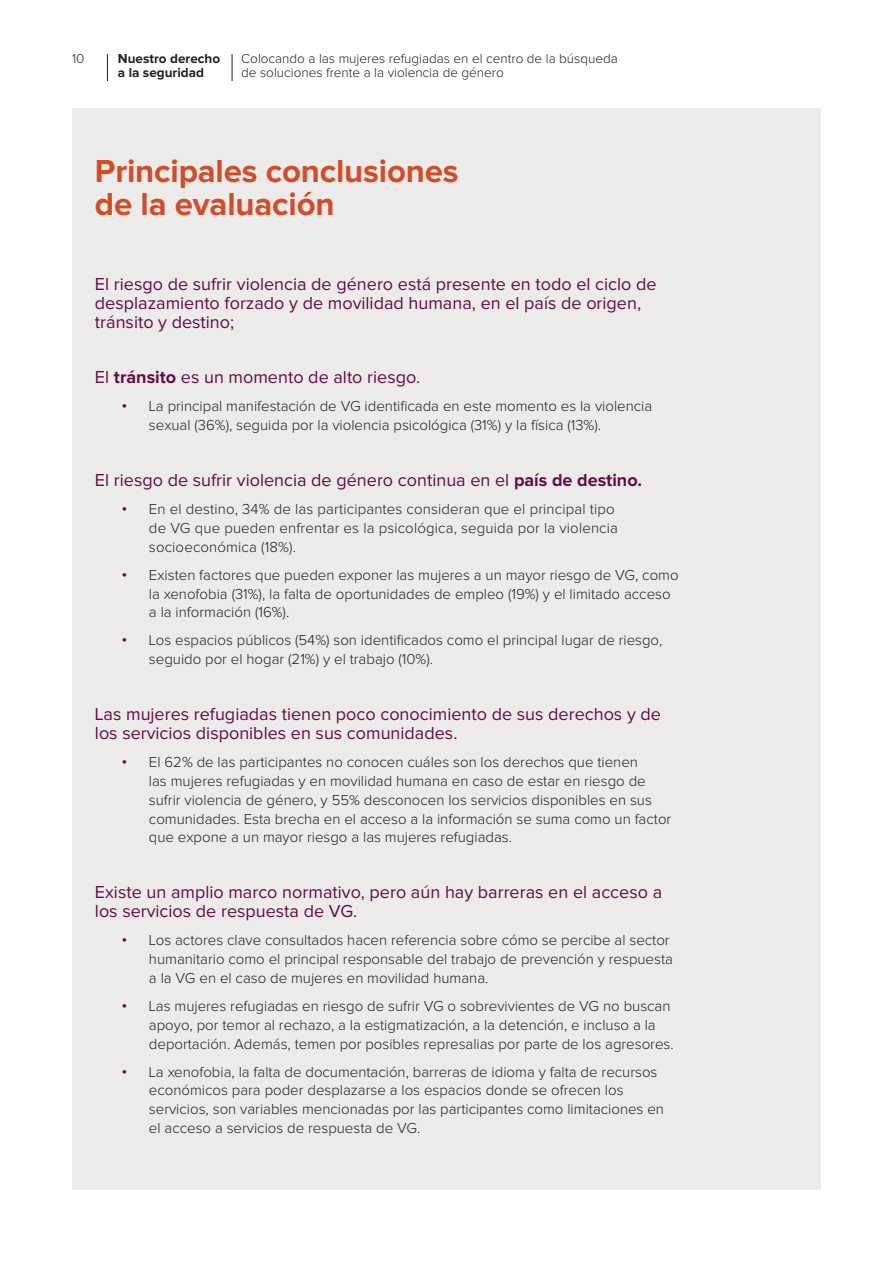
<style>
.page{position:relative;width:893px;height:1263px;background:#fff}
.page>*{position:absolute;margin:0;border:0;box-sizing:border-box;transform-origin:0 0}
.t1{font:700 33px/33px "Proxima Nova";letter-spacing:-.005em;color:#d34c29}
.t2{font:18px/18.9px "Proxima Nova";color:#620d45}
.t3{font:300 15px/18.9px "Proxima Nova";color:#231f20}
.t4{font:300 13.5px/13.5px "Proxima Nova";color:#231f20}
.t5{font:700 13.5px/13.5px "Proxima Nova";color:#231f20}
.s1{font-weight:700}
</style>
<div class="page">
<svg style="left:107px;top:54px;width:1px;height:27px"></svg>
<svg style="left:232px;top:54px;width:1px;height:27px"></svg>
<div style="left:72px;top:108px;width:749px;height:1081px;background:#ecebe9"></div>
<p class="t4" style="left:72px;top:53px;width:14px">10</p>
<p class="t5" style="left:118px;top:53px;width:104px">Nuestro derecho a la seguridad</p>
<p class="t4" style="left:241px;top:53px;width:378px">Colocando a las mujeres refugiadas en el centro de la búsqueda de soluciones frente a la violencia de género</p>
<p class="t1" style="left:95px;top:156px;width:365px">Principales conclusiones de la evaluación</p>
<p class="t2" style="left:95px;top:275px;width:563px">El riesgo de sufrir violencia de género está presente en todo el ciclo de desplazamiento forzado y de movilidad humana, en el país de origen, tránsito y destino;</p>
<p class="t2" style="left:95px;top:369px;width:327px">El <span class="s1">tránsito</span> es un momento de alto riesgo.</p>
<p class="t3" style="left:149px;top:397px;width:505px">La principal manifestación de VG identificada en este momento es la violencia sexual (36%), seguida por la violencia psicológica (31%) y la física (13%).</p>
<p class="t2" style="left:95px;top:471px;width:549px">El riesgo de sufrir violencia de género continua en el <span class="s1">país de destino.</span></p>
<p class="t3" style="left:149px;top:500px;width:471px">En el destino, 34% de las participantes consideran que el principal tipo de VG que pueden enfrentar es la psicológica, seguida por la violencia socioeconómica (18%).</p>
<p class="t3" style="left:149px;top:566px;width:531px">Existen factores que pueden exponer las mujeres a un mayor riesgo de VG, como la xenofobia (31%), la falta de oportunidades de empleo (19%) y el limitado acceso a la información (16%).</p>
<p class="t3" style="left:149px;top:631px;width:515px">Los espacios públicos (54%) son identificados como el principal lugar de riesgo, seguido por el hogar (21%) y el trabajo (10%).</p>
<p class="t2" style="left:95px;top:705px;width:567px">Las mujeres refugiadas tienen poco conocimiento de sus derechos y de los servicios disponibles en sus comunidades.</p>
<p class="t3" style="left:149px;top:753px;width:524px">El 62% de las participantes no conocen cuáles son los derechos que tienen<br>las mujeres refugiadas y en movilidad humana en caso de estar en riesgo de sufrir violencia de género, y 55% desconocen los servicios disponibles en sus comunidades. Esta brecha en el acceso a la información se suma como un factor que expone a un mayor riesgo a las mujeres refugiadas.</p>
<p class="t2" style="left:95px;top:884px;width:569px">Existe un amplio marco normativo, pero aún hay barreras en el acceso a los servicios de respuesta de VG.</p>
<p class="t3" style="left:149px;top:931px;width:525px">Los actores clave consultados hacen referencia sobre cómo se percibe al sector humanitario como el principal responsable del trabajo de prevención y respuesta a la VG en el caso de mujeres en movilidad humana.</p>
<p class="t3" style="left:149px;top:997px;width:526px">Las mujeres refugiadas en riesgo de sufrir VG o sobrevivientes de VG no buscan apoyo, por temor al rechazo, a la estigmatización, a la detención, e incluso a la deportación. Además, temen por posibles represalias por parte de los agresores.</p>
<p class="t3" style="left:149px;top:1063px;width:516px">La xenofobia, la falta de documentación, barreras de idioma y falta de recursos económicos para poder desplazarse a los espacios donde se ofrecen los servicios, son variables mencionadas por las participantes como limitaciones en el acceso a servicios de respuesta de VG.</p>
</div>
